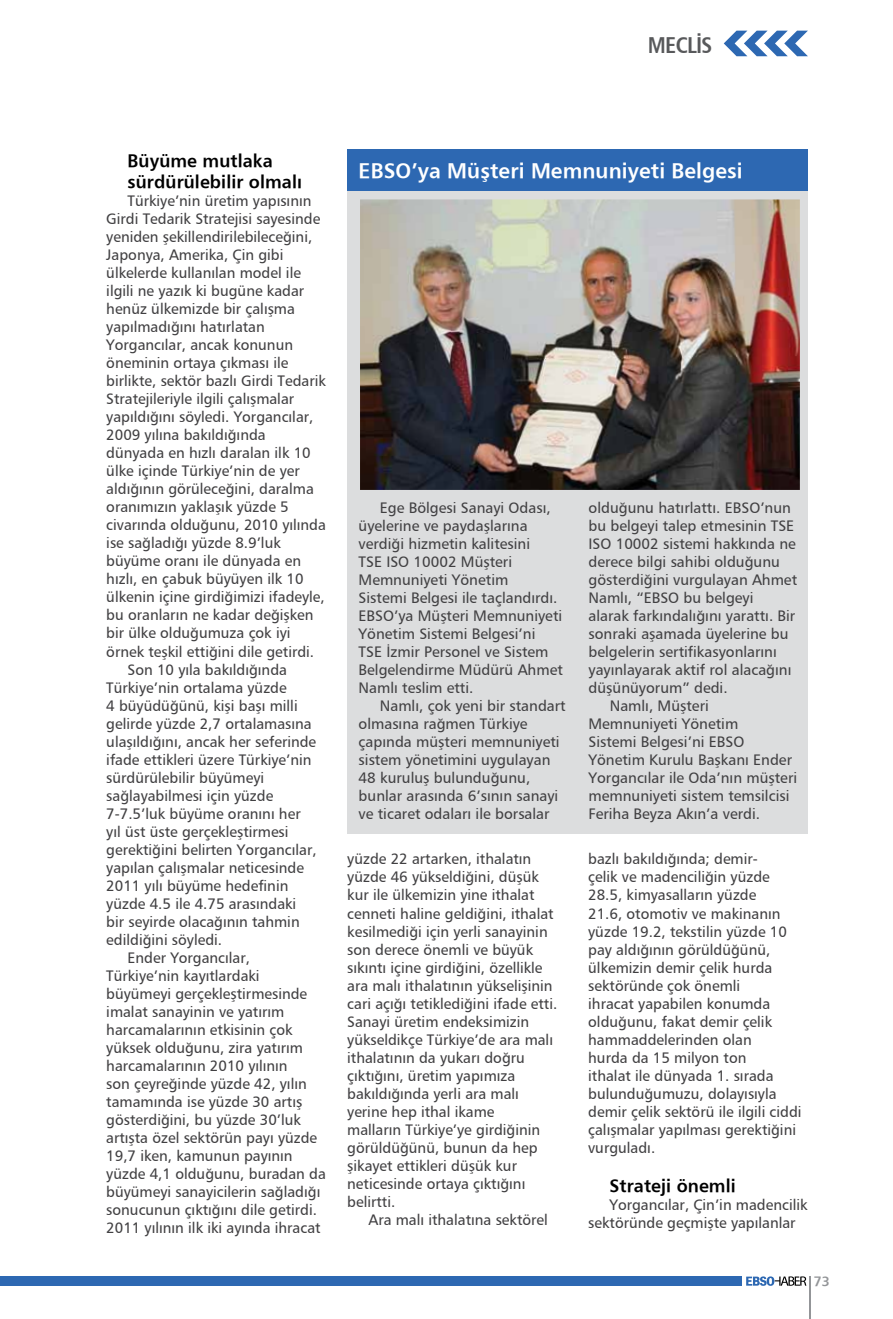
<style>
.page{position:relative;width:893px;height:1319px;background:#fff}
.page>*{position:absolute;margin:0;border:0;box-sizing:border-box;transform-origin:0 0}
.t1{font:700 condensed 22.5px "Frutiger";letter-spacing:-.03em;color:#58595b}
.t2{font:700 21px "Frutiger";letter-spacing:.005em;color:#fff}
.t3{font:700 18px/21.6px "Frutiger";letter-spacing:.005em;color:#000}
.t4{font:15px/18px "Frutiger Roman";color:#414042}
.t5{font:700 13.5px "Frutiger";color:#939598}
</style>
<div class="page">
<svg style="left:746px;top:1276px;width:60px;height:9px"></svg>
<div style="left:0;top:1276px;width:742px;height:9px;background:#2d68b2"></div>
<hr style="left:809px;top:1276px;width:2px;height:42px;background:#939598">
<svg style="left:724px;top:31px;width:84px;height:25px"></svg>
<div style="left:347px;top:189px;width:461px;height:644px;background:#dcddde"></div>
<div style="left:347px;top:149px;width:461px;height:41px;background:#2d68b2"></div>
<img style="left:360px;top:199px;width:440px;height:291px">
<h1 class="t1" style="left:648px;top:31px;width:66px">MECLİS</h1>
<p class="t3" style="left:128px;top:149px;width:176px">Büyüme mutlaka sürdürülebilir olmalı</p>
<p class="t4" style="left:128px;top:192px;width:185px">Türkiye’nin üretim yapısının</p>
<p class="t4" style="left:106px;top:210px;width:216px">Girdi Tedarik Stratejisi sayesinde</p>
<p class="t4" style="left:106px;top:228px;width:208px">yeniden şekillendirilebileceğini,</p>
<p class="t4" style="left:106px;top:246px;width:179px">Japonya, Amerika, Çin gibi</p>
<p class="t4" style="left:106px;top:264px;width:196px">ülkelerde kullanılan model ile</p>
<p class="t4" style="left:106px;top:282px;width:199px">ilgili ne yazık ki bugüne kadar</p>
<p class="t4" style="left:106px;top:300px;width:190px">henüz ülkemizde bir çalışma</p>
<p class="t4" style="left:106px;top:318px;width:160px">yapılmadığını hatırlatan</p>
<p class="t4" style="left:106px;top:336px;width:188px">Yorgancılar, ancak konunun</p>
<p class="t4" style="left:106px;top:354px;width:184px">öneminin ortaya çıkması ile</p>
<p class="t4" style="left:106px;top:372px;width:221px">birlikte, sektör bazlı Girdi Tedarik</p>
<p class="t4" style="left:106px;top:390px;width:189px">Stratejileriyle ilgili çalışmalar</p>
<p class="t4" style="left:106px;top:408px;width:209px">yapıldığını söyledi. Yorgancılar,</p>
<p class="t4" style="left:106px;top:426px;width:161px">2009 yılına bakıldığında</p>
<p class="t4" style="left:106px;top:444px;width:206px">dünyada en hızlı daralan ilk 10</p>
<p class="t4" style="left:106px;top:462px;width:195px">ülke içinde Türkiye’nin de yer</p>
<p class="t4" style="left:106px;top:480px;width:209px">aldığının görüleceğini, daralma</p>
<p class="t4" style="left:106px;top:498px;width:184px">oranımızın yaklaşık yüzde 5</p>
<p class="t4" style="left:106px;top:516px;width:221px">civarında olduğunu, 2010 yılında</p>
<p class="t4" style="left:106px;top:534px;width:176px">ise sağladığı yüzde 8.9’luk</p>
<p class="t4" style="left:106px;top:552px;width:196px">büyüme oranı ile dünyada en</p>
<p class="t4" style="left:106px;top:570px;width:199px">hızlı, en çabuk büyüyen ilk 10</p>
<p class="t4" style="left:106px;top:588px;width:220px">ülkenin içine girdiğimizi ifadeyle,</p>
<p class="t4" style="left:106px;top:606px;width:209px">bu oranların ne kadar değişken</p>
<p class="t4" style="left:106px;top:624px;width:186px">bir ülke olduğumuza çok iyi</p>
<p class="t4" style="left:106px;top:642px;width:209px">örnek teşkil ettiğini dile getirdi.</p>
<p class="t4" style="left:128px;top:660px;width:161px">Son 10 yıla bakıldığında</p>
<p class="t4" style="left:106px;top:678px;width:182px">Türkiye’nin ortalama yüzde</p>
<p class="t4" style="left:106px;top:696px;width:193px">4 büyüdüğünü, kişi başı milli</p>
<p class="t4" style="left:106px;top:714px;width:207px">gelirde yüzde 2,7 ortalamasına</p>
<p class="t4" style="left:106px;top:732px;width:211px">ulaşıldığını, ancak her seferinde</p>
<p class="t4" style="left:106px;top:750px;width:207px">ifade ettikleri üzere Türkiye’nin</p>
<p class="t4" style="left:106px;top:768px;width:159px">sürdürülebilir büyümeyi</p>
<p class="t4" style="left:106px;top:786px;width:169px">sağlayabilmesi için yüzde</p>
<p class="t4" style="left:106px;top:804px;width:196px">7-7.5’luk büyüme oranını her</p>
<p class="t4" style="left:106px;top:822px;width:184px">yıl üst üste gerçekleştirmesi</p>
<p class="t4" style="left:106px;top:840px;width:212px">gerektiğini belirten Yorgancılar,</p>
<p class="t4" style="left:106px;top:858px;width:199px">yapılan çalışmalar neticesinde</p>
<p class="t4" style="left:106px;top:876px;width:184px">2011 yılı büyüme hedefinin</p>
<p class="t4" style="left:106px;top:894px;width:192px">yüzde 4.5 ile 4.75 arasındaki</p>
<p class="t4" style="left:106px;top:912px;width:195px">bir seyirde olacağının tahmin</p>
<p class="t4" style="left:106px;top:930px;width:117px">edildiğini söyledi.</p>
<p class="t4" style="left:128px;top:948px;width:124px">Ender Yorgancılar,</p>
<p class="t4" style="left:106px;top:966px;width:155px">Türkiye’nin kayıtlardaki</p>
<p class="t4" style="left:106px;top:984px;width:202px">büyümeyi gerçekleştirmesinde</p>
<p class="t4" style="left:106px;top:1002px;width:179px">imalat sanayinin ve yatırım</p>
<p class="t4" style="left:106px;top:1020px;width:188px">harcamalarının etkisinin çok</p>
<p class="t4" style="left:106px;top:1038px;width:198px">yüksek olduğunu, zira yatırım</p>
<p class="t4" style="left:106px;top:1056px;width:183px">harcamalarının 2010 yılının</p>
<p class="t4" style="left:106px;top:1074px;width:202px">son çeyreğinde yüzde 42, yılın</p>
<p class="t4" style="left:106px;top:1092px;width:197px">tamamında ise yüzde 30 artış</p>
<p class="t4" style="left:106px;top:1110px;width:196px">gösterdiğini, bu yüzde 30’luk</p>
<p class="t4" style="left:106px;top:1128px;width:212px">artışta özel sektörün payı yüzde</p>
<p class="t4" style="left:106px;top:1146px;width:188px">19,7 iken, kamunun payının</p>
<p class="t4" style="left:106px;top:1164px;width:221px">yüzde 4,1 olduğunu, buradan da</p>
<p class="t4" style="left:106px;top:1182px;width:216px">büyümeyi sanayicilerin sağladığı</p>
<p class="t4" style="left:106px;top:1200px;width:212px">sonucunun çıktığını dile getirdi.</p>
<p class="t4" style="left:106px;top:1218px;width:216px">2011 yılının ilk iki ayında ihracat</p>
<h2 class="t2" style="left:359px;top:157px;width:386px">EBSO’ya Müşteri Memnuniyeti Belgesi</h2>
<p class="t4" style="left:359px;top:498px;width:206px;text-indent:21px">Ege Bölgesi Sanayi Odası, üyelerine ve paydaşlarına verdiği hizmetin kalitesini<br>TSE ISO 10002 Müşteri<br>Memnuniyeti Yönetim<br>Sistemi Belgesi ile taçlandırdı.<br>EBSO’ya Müşteri Memnuniyeti<br>Yönetim Sistemi Belgesi’ni<br>TSE İzmir Personel ve Sistem<br>Belgelendirme Müdürü Ahmet<br>Namlı teslim etti.</p>
<p class="t4" style="left:359px;top:696px;width:209px;text-indent:21px">Namlı, çok yeni bir standart olmasına rağmen Türkiye çapında müşteri memnuniyeti sistem yönetimini uygulayan<br>48 kuruluş bulunduğunu, bunlar arasında 6’sının sanayi ve ticaret odaları ile borsalar</p>
<p class="t4" style="left:347px;top:849px;width:212px">yüzde 22 artarken, ithalatın yüzde 46 yükseldiğini, düşük kur ile ülkemizin yine ithalat cenneti haline geldiğini, ithalat kesilmediği için yerli sanayinin son derece önemli ve büyük sıkıntı içine girdiğini, özellikle ara malı ithalatının yükselişinin cari açığı tetiklediğini ifade etti.<br>Sanayi üretim endeksimizin yükseldikçe Türkiye’de ara malı ithalatının da yukarı doğru çıktığını, üretim yapımıza bakıldığında yerli ara malı yerine hep ithal ikame<br>malların Türkiye’ye girdiğinin görüldüğünü, bunun da hep şikayet ettikleri düşük kur neticesinde ortaya çıktığını belirtti.</p>
<p class="t4" style="left:369px;top:1209px;width:181px">Ara malı ithalatına sektörel</p>
<p class="t4" style="left:588px;top:498px;width:204px">olduğunu hatırlattı. EBSO’nun</p>
<p class="t4" style="left:588px;top:516px;width:207px">bu belgeyi talep etmesinin TSE</p>
<p class="t4" style="left:588px;top:534px;width:209px">ISO 10002 sistemi hakkında ne</p>
<p class="t4" style="left:588px;top:552px;width:193px">derece bilgi sahibi olduğunu</p>
<p class="t4" style="left:588px;top:570px;width:210px">gösterdiğini vurgulayan Ahmet</p>
<p class="t4" style="left:588px;top:588px;width:166px">Namlı, “EBSO bu belgeyi</p>
<p class="t4" style="left:588px;top:606px;width:208px">alarak farkındalığını yarattı. Bir</p>
<p class="t4" style="left:588px;top:624px;width:202px">sonraki aşamada üyelerine bu</p>
<p class="t4" style="left:588px;top:642px;width:190px">belgelerin sertifikasyonlarını</p>
<p class="t4" style="left:588px;top:660px;width:204px">yayınlayarak aktif rol alacağını</p>
<p class="t4" style="left:588px;top:678px;width:141px">düşünüyorum” dedi.</p>
<p class="t4" style="left:610px;top:696px;width:101px">Namlı, Müşteri</p>
<p class="t4" style="left:588px;top:714px;width:151px">Memnuniyeti Yönetim</p>
<p class="t4" style="left:588px;top:732px;width:157px">Sistemi Belgesi’ni EBSO</p>
<p class="t4" style="left:588px;top:750px;width:205px">Yönetim Kurulu Başkanı Ender</p>
<p class="t4" style="left:588px;top:768px;width:210px">Yorgancılar ile Oda’nın müşteri</p>
<p class="t4" style="left:588px;top:786px;width:202px">memnuniyeti sistem temsilcisi</p>
<p class="t4" style="left:588px;top:804px;width:173px">Feriha Beyza Akın’a verdi.</p>
<p class="t4" style="left:588px;top:849px;width:215px">bazlı bakıldığında; demir-<br>çelik ve madenciliğin yüzde<br>28.5, kimyasalların yüzde<br>21.6, otomotiv ve makinanın yüzde 19.2, tekstilin yüzde 10 pay aldığının görüldüğünü, ülkemizin demir çelik hurda sektöründe çok önemli<br>ihracat yapabilen konumda olduğunu, fakat demir çelik hammaddelerinden olan<br>hurda da 15 milyon ton<br>ithalat ile dünyada 1. sırada bulunduğumuzu, dolayısıyla demir çelik sektörü ile ilgili ciddi çalışmalar yapılması gerektiğini vurguladı.</p>
<p class="t3" style="left:609px;top:1174px;width:128px">Strateji önemli</p>
<p class="t4" style="left:588px;top:1195px;width:221px;text-indent:21px">Yorgancılar, Çin’in madencilik sektöründe geçmişte yapılanlar</p>
<p class="t5" style="left:814px;top:1272px;width:18px">73</p>
</div>
